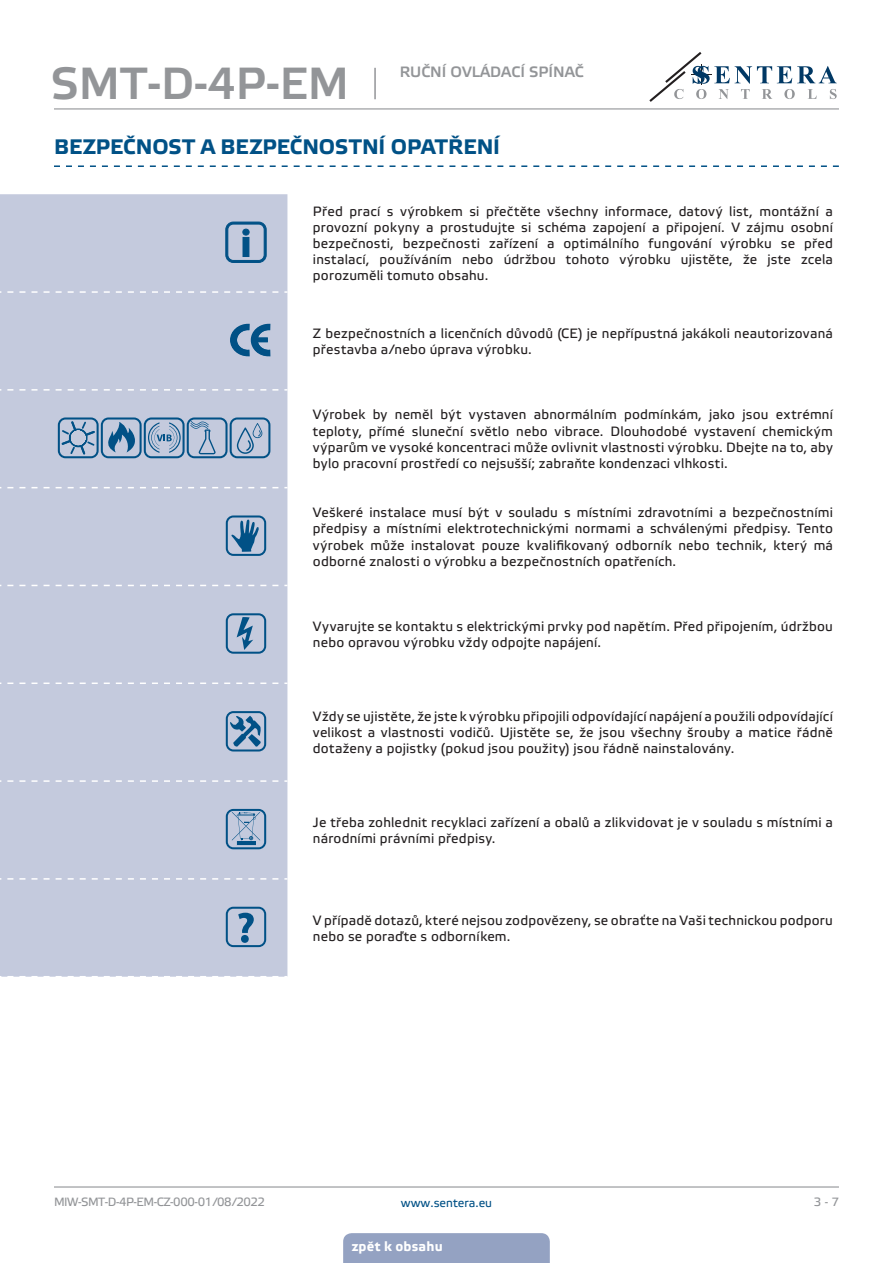
<style>
.page{position:relative;width:893px;height:1263px;background:#fff}
.page>*{position:absolute;margin:0;border:0;box-sizing:border-box;transform-origin:0 0}
.t1{font:45px "Etelka Medium Pro";color:#939598}
.t2{font:700 21px "Etelka Text Pro";color:#015186}
.t3{font:15px "Etelka Medium Pro";color:#939598}
.table_text{font:13.5px/16.2px "Etelka Text Pro";letter-spacing:.015em;color:#231f20;text-align:justify}
.t4{font:700 13.5px "Etelka Text Pro";letter-spacing:.015em;color:#fff}
.t5{font:12px "Etelka Text Pro";letter-spacing:-.04em;color:#939598}
.t6{font:12px "Etelka Text Pro";color:#015186}
</style>
<div class="page">
<hr style="left:54px;top:108px;width:785px;height:1px;background:#939598">
<hr style="left:54px;top:1186px;width:785px;height:1px;background:#939598">
<svg style="left:649px;top:52px;width:188px;height:50px"></svg>
<div style="left:343px;top:1233px;width:207px;height:30px;background:#94a2c2"></div>
<svg style="left:54px;top:165px;width:785px;height:2px"></svg>
<div style="left:0;top:194px;width:287px;height:783px;background:#c4cadd"></div>
<svg style="left:7px;top:291px;width:280px;height:2px"></svg>
<svg style="left:7px;top:389px;width:280px;height:2px"></svg>
<svg style="left:7px;top:487px;width:280px;height:1px"></svg>
<svg style="left:7px;top:585px;width:280px;height:1px"></svg>
<svg style="left:7px;top:682px;width:280px;height:2px"></svg>
<svg style="left:7px;top:780px;width:280px;height:2px"></svg>
<svg style="left:7px;top:878px;width:280px;height:2px"></svg>
<svg style="left:7px;top:976px;width:280px;height:1px"></svg>
<svg style="left:226px;top:222px;width:40px;height:41px;background:#82a1bf"></svg>
<svg style="left:229px;top:323px;width:42px;height:34px"></svg>
<svg style="left:58px;top:417px;width:212px;height:41px;background:#8ca7c4"></svg>
<svg style="left:226px;top:515px;width:40px;height:41px;background:#7297b8"></svg>
<svg style="left:226px;top:613px;width:40px;height:41px;background:#87a4c2"></svg>
<svg style="left:226px;top:711px;width:40px;height:40px;background:#7196b8"></svg>
<svg style="left:226px;top:809px;width:40px;height:40px;background:#8ca7c4"></svg>
<svg style="left:226px;top:907px;width:40px;height:40px;background:#89a5c2"></svg>
<hr style="left:374px;top:68px;width:2px;height:31px;background:#939598">
<h1 class="t1" style="left:51px;top:59px;width:300px">SMT-D-4P-EM</h1>
<p class="t3" style="left:400px;top:64px;width:186px">RUČNÍ OVLÁDACÍ SPÍNAČ</p>
<p class="t2" style="left:54px;top:135px;width:447px">BEZPEČNOST A BEZPEČNOSTNÍ OPATŘENÍ</p>
<p class="table_text" style="left:313px;top:204px;width:522px">Před prací s výrobkem si přečtěte všechny informace, datový list, montážní a provozní pokyny a prostudujte si schéma zapojení a připojení. V zájmu osobní bezpečnosti, bezpečnosti zařízení a optimálního fungování výrobku se před instalací, používáním nebo údržbou tohoto výrobku ujistěte, že jste zcela porozuměli tomuto obsahu.</p>
<p class="table_text" style="left:313px;top:326px;width:522px">Z bezpečnostních a licenčních důvodů (CE) je nepřípustná jakákoli neautorizovaná přestavba a/nebo úprava výrobku.</p>
<p class="table_text" style="left:313px;top:407px;width:522px">Výrobek by neměl být vystaven abnormálním podmínkám, jako jsou extrémní teploty, přímé sluneční světlo nebo vibrace. Dlouhodobé vystavení chemickým výparům ve vysoké koncentraci může ovlivnit vlastnosti výrobku. Dbejte na to, aby bylo pracovní prostředí co nejsušší; zabraňte kondenzaci vlhkosti.</p>
<p class="table_text" style="left:313px;top:505px;width:521px">Veškeré instalace musí být v souladu s místními zdravotními a bezpečnostními předpisy a místními elektrotechnickými normami a schválenými předpisy. Tento výrobek může instalovat pouze kvalifikovaný odborník nebo technik, který má odborné znalosti o výrobku a bezpečnostních opatřeních.</p>
<p class="table_text" style="left:313px;top:619px;width:521px">Vyvarujte se kontaktu s elektrickými prvky pod napětím. Před připojením, údržbou nebo opravou výrobku vždy odpojte napájení.</p>
<p class="table_text" style="left:313px;top:709px;width:521px">Vždy se ujistěte, že jste k výrobku připojili odpovídající napájení a použili odpovídající velikost a vlastnosti vodičů. Ujistěte se, že jsou všechny šrouby a matice řádně dotaženy a pojistky (pokud jsou použity) jsou řádně nainstalovány.</p>
<p class="table_text" style="left:313px;top:815px;width:521px">Je třeba zohlednit recyklaci zařízení a obalů a zlikvidovat je v souladu s místními a národními právními předpisy.</p>
<p class="table_text" style="left:313px;top:913px;width:521px">V případě dotazů, které nejsou zodpovězeny, se obraťte na Vaši technickou podporu nebo se poraďte s odborníkem.</p>
<p class="t5" style="left:54px;top:1195px;width:212px">MIW-SMT-D-4P-EM-CZ-000 - 01 / 08 / 2022</p>
<p class="t6" style="left:401px;top:1196px;width:93px">www.sentera.eu</p>
<p class="t5" style="left:814px;top:1195px;width:27px">3 - 7</p>
<p class="t4" style="left:352px;top:1239px;width:93px">zpět k obsahu</p>
</div>
